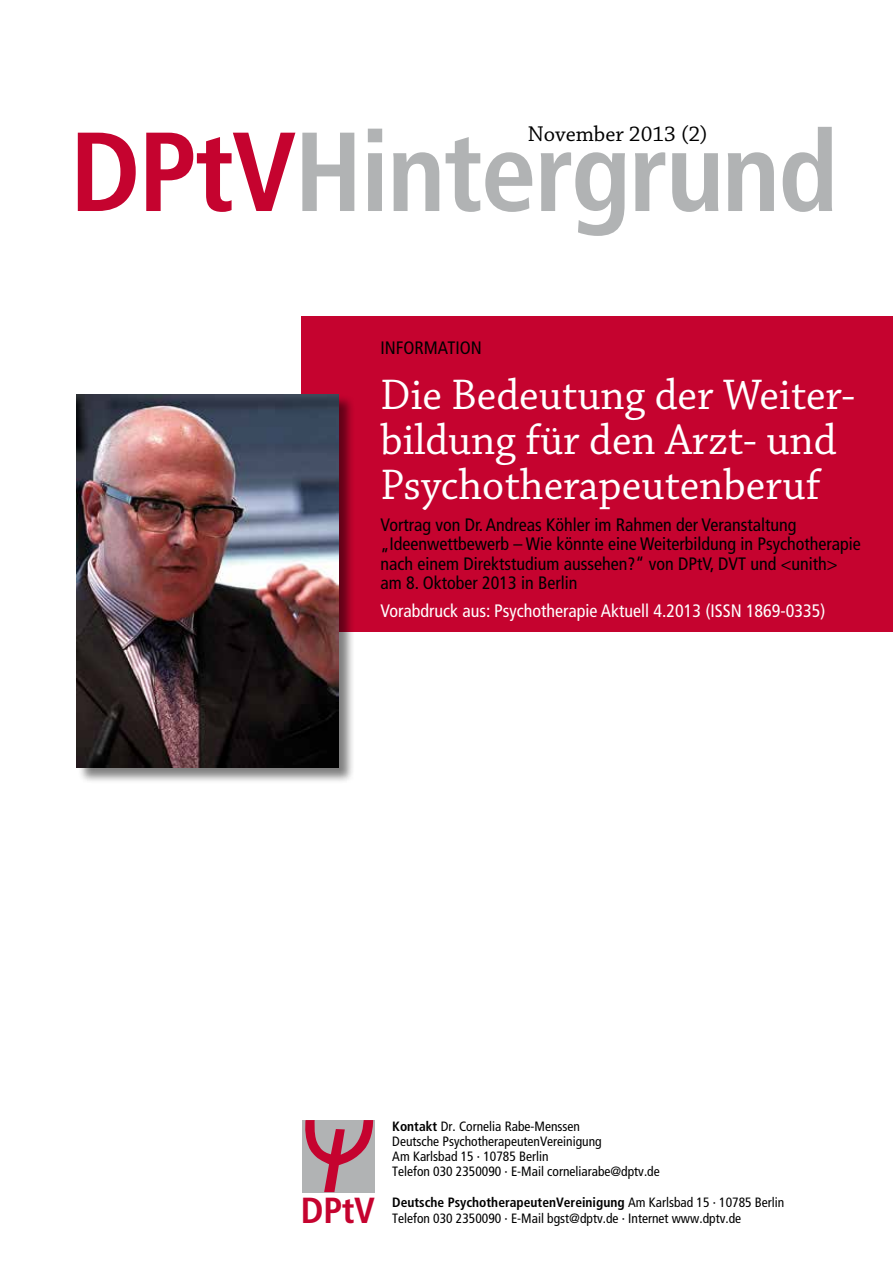
<style>
.page{position:relative;width:893px;height:1263px;background:#fff}
.page>*{position:absolute;margin:0;border:0;box-sizing:border-box;transform-origin:0 0}
.t1{font:700 condensed 112.2px "Frutiger";letter-spacing:-.02em;color:#b1b3b4}
.t2{font:45px/45px "Chaparral Pro";color:#fff}
.t3{font:700 condensed 36.3px "Frutiger";color:#c5032f}
.t4{font:22.5px "Chaparral Pro";color:#000}
.t5{font:condensed 18px/19.5px "Frutiger";color:#000}
.t6{font:condensed 18px "Frutiger";color:#fff}
.t7{font:condensed 13.5px/15px "Frutiger";color:#000}
.s1{color:#c5032f}
.s2{font-weight:700}
</style>
<div class="page">
<div style="left:302px;top:316px;width:591px;height:315px;background:#c5032f"></div>
<div style="left:77px;top:395px;width:278px;height:389px;background:#000;opacity:.5"></div>
<img style="left:77px;top:394px;width:261px;height:373px">
<div style="left:303px;top:1120px;width:72px;height:72px;background:#b1b3b4"></div>
<svg style="left:305px;top:1120px;width:68px;height:72px"></svg>
<h3 class="t4" style="left:528px;top:121px;width:181px">November 2013 (2)</h3>
<h1 class="t1" style="left:70px;top:106px;width:770px"><span class="s1">DPtV</span>Hintergrund</h1>
<h3 class="t5" style="left:381px;top:338px;width:103px">INFORMATION</h3>
<h2 class="t2" style="left:381px;top:374px;width:476px">Die Bedeutung der Weiter&shy;bildung für den Arzt- und<br>Psychotherapeutenberuf</h2>
<h3 class="t5" style="left:381px;top:515px;width:482px">Vortrag von Dr. Andreas Köhler im Rahmen der Veranstaltung „Ideenwettbewerb – Wie könnte eine Weiterbildung in Psychotherapie nach einem Direktstudium aussehen?“ von DPtV, DVT und &lt;unith&gt; am 8. Oktober 2013 in Berlin</h3>
<h3 class="t6" style="left:381px;top:601px;width:446px">Vorabdruck aus: Psychotherapie Aktuell 4.2013 (ISSN 1869-0335)</h3>
<p class="t7" style="left:392px;top:1118px;width:269px"><span class="s2">Kontakt</span> Dr. Cornelia Rabe-Menssen<br>Deutsche PsychotherapeutenVereinigung<br>Am Karlsbad 15 · 10785 Berlin<br>Telefon 030 2350090 · E-Mail corneliarabe@dptv.de</p>
<h3 class="t3" style="left:301px;top:1189px;width:76px">DPtV</h3>
<p class="t7" style="left:392px;top:1194px;width:394px;line-height:16.5px"><span class="s2">Deutsche PsychotherapeutenVereinigung</span> Am Karlsbad 15 · 10785 Berlin<br>Telefon 030 2350090 · E-Mail bgst@dptv.de · Internet www.dptv.de</p>
</div>
